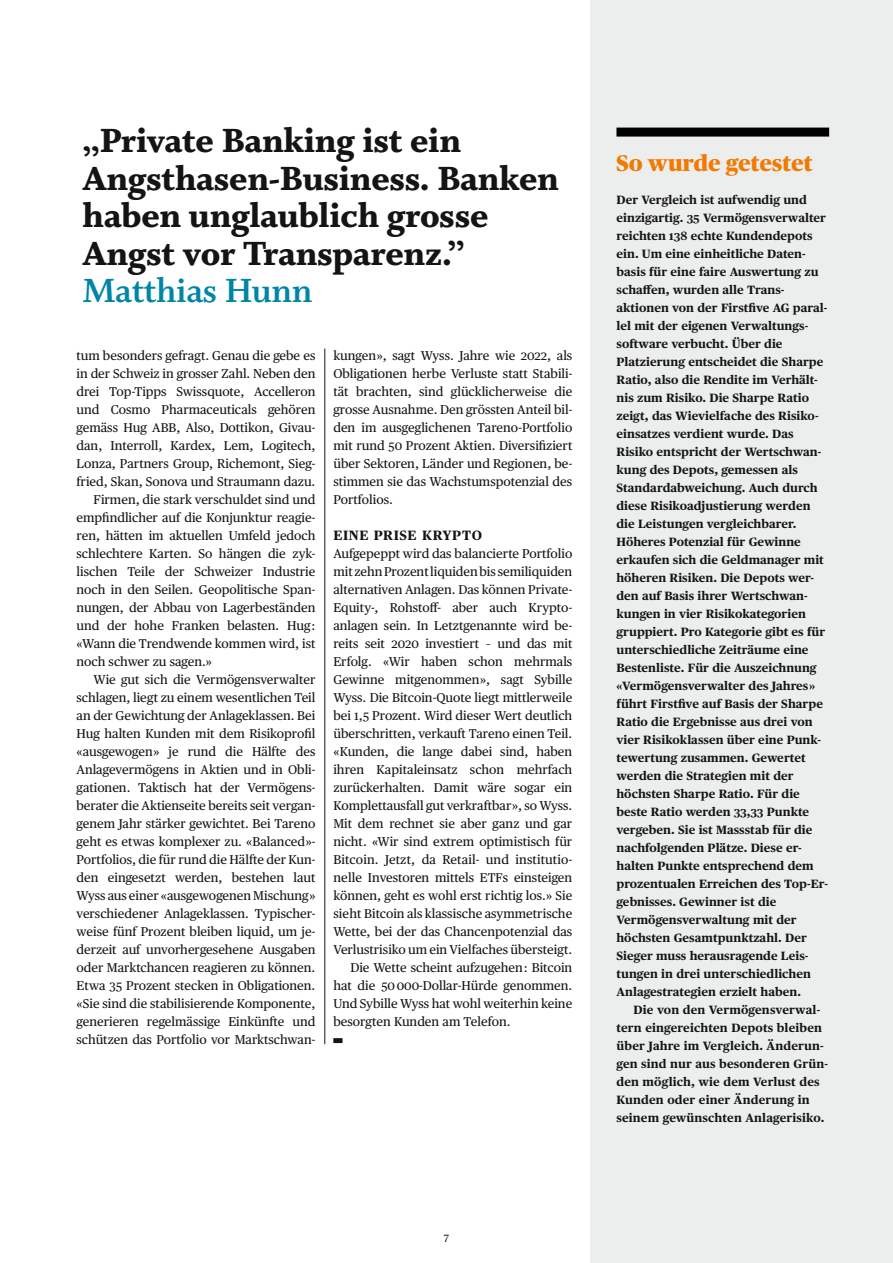
<style>
.page{position:relative;width:893px;height:1263px;background:#fff}
.page>*{position:absolute;margin:0;border:0;box-sizing:border-box;transform-origin:0 0}
._730_Quote_25_WhitBol_x10{font:900 37.5px/37.5px "Whitman";letter-spacing:-.01em;color:#131413}
._730_Quote_25_WhitBol_x10-2{font:700 37.5px "Whitman";letter-spacing:-.01em;color:#0086a5}
._900_Box_Tit_15_PubHLBla_x21{font:900 22.5px "Publico Headline";letter-spacing:.01em;color:#f17a00}
._630_ZT_GS_x09{font:700 13.5px "Publico Text";letter-spacing:.04em;color:#131413}
._500_GS_mit_Einzug_x08{font:12.75px/18px "Publico Text";color:#131413;text-align:justify}
._500_GS_ohne_Einzug_x08{font:12.75px/18px "Publico Text";color:#131413;text-align:justify}
._931_Box_GS_8_PubTxtBold_x22{font:700 12px/18px "Publico Text";color:#131413}
.t1{font:10.5px "Publico Text";color:#131413}
._500_GS_ohne_Einzug_x08-2{font:6px "Carta Std";color:#131413;scale:1.5 1}
.s1{font-size:12.6px}
</style>
<div class="page">
<div style="left:590px;top:0;width:303px;height:1263px;background:#eceded"></div>
<div style="left:616px;top:128px;width:213px;height:9px;background:#000"></div>
<hr style="left:324px;top:349px;width:1px;height:695px;background:#131413">
<p class="_730_Quote_25_WhitBol_x10" style="left:83px;top:123px;width:478px">„Private Banking ist ein<br>Angsthasen-Business. Banken haben unglaublich grosse<br>Angst vor Transparenz.”</p>
<p class="_730_Quote_25_WhitBol_x10-2" style="left:83px;top:270px;width:231px">Matthias Hunn</p>
<p class="_500_GS_mit_Einzug_x08" style="left:77px;top:346px;width:240px">tum besonders gefragt. Genau die gebe es in der Schweiz in grosser Zahl. Neben den drei Top-Tipps Swissquote, Accelleron und Cosmo Pharmaceuticals gehören gemäss Hug <span class="s1">ABB</span>, Also, Dottikon, Givau&shy;dan, Interroll, Kardex, Lem, Logitech, Lonza, Partners Group, Richemont, Sieg&shy;fried, Skan, Sonova und Straumann dazu.</p>
<p class="_500_GS_mit_Einzug_x08" style="left:77px;top:490px;width:240px;text-indent:17px">Firmen, die stark verschuldet sind und empfindlicher auf die Konjunktur reagie&shy;ren, hätten im aktuellen Umfeld jedoch schlechtere Karten. So hängen die zyk&shy;lischen Teile der Schweizer Industrie noch in den Seilen. Geopolitische Span&shy;nungen, der Abbau von Lagerbeständen und der hohe Franken belasten. Hug: «Wann die Trendwende kommen wird, ist noch schwer zu sagen.»</p>
<p class="_500_GS_mit_Einzug_x08" style="left:77px;top:670px;width:240px;text-indent:17px">Wie gut sich die Vermögensverwalter schlagen, liegt zu einem wesentlichen Teil an der Gewichtung der Anlageklassen. Bei Hug halten Kunden mit dem Risikoprofil «ausgewogen» je rund die Hälfte des Anlagevermögens in Aktien und in Obli&shy;gationen. Taktisch hat der Vermögens&shy;berater die Aktienseite bereits seit vergan&shy;genem Jahr stärker gewichtet. Bei Tareno geht es etwas komplexer zu. «Balanced»- Portfolios, die für rund die Hälfte der Kun&shy;den eingesetzt werden, bestehen laut Wyss aus einer «ausgewogenen Mischung» verschiedener Anlageklassen. Typischer&shy;weise fünf Prozent bleiben liquid, um je&shy;derzeit auf unvorhergesehene Ausgaben oder Marktchancen reagieren zu können.<br>Etwa 35 Prozent stecken in Obligationen. «Sie sind die stabilisierende Komponente, generieren regelmässige Einkünfte und schützen das Portfolio vor Marktschwan-</p>
<p class="_500_GS_mit_Einzug_x08" style="left:333px;top:346px;width:240px">kungen», sagt Wyss. Jahre wie 2022, als Obligationen herbe Verluste statt Stabili&shy;tät brachten, sind glücklicherweise die grosse Ausnahme. Den grössten Anteil bil&shy;den im ausgeglichenen Tareno-Portfolio mit rund 50 Prozent Aktien. Diversifiziert über Sektoren, Länder und Regionen, be&shy;stimmen sie das Wachstumspotenzial des Portfolios.</p>
<p class="_630_ZT_GS_x09" style="left:334px;top:525px;width:150px">EINE PRISE KRYPTO</p>
<p class="_500_GS_ohne_Einzug_x08" style="left:333px;top:544px;width:240px">Aufgepeppt wird das balancierte Portfolio mit zehn Prozent liquiden bis semiliquiden alternativen Anlagen. Das können Private-Equity-, Rohstoff- aber auch Krypto&shy;anlagen sein. In Letztgenannte wird be&shy;reits seit 2020 investiert – und das mit Erfolg. «Wir haben schon mehrmals Gewinne mitgenommen», sagt Sybille Wyss. Die Bitcoin-Quote liegt mittlerweile bei 1,5 Prozent. Wird dieser Wert deutlich überschritten, verkauft Tareno einen Teil. «Kunden, die lange dabei sind, haben ihren Kapitaleinsatz schon mehrfach zurückerhalten. Damit wäre sogar ein Komplettausfall gut verkraftbar», so Wyss.<br>Mit dem rechnet sie aber ganz und gar nicht. «Wir sind extrem optimistisch für Bitcoin. Jetzt, da Retail- und institutio&shy;nelle Investoren mittels <span class="s1">ETF</span>s einsteigen können, geht es wohl erst richtig los.» Sie sieht Bitcoin als klassische asymmetrische Wette, bei der das Chancenpotenzial das Verlustrisiko um ein Vielfaches übersteigt.</p>
<p class="_500_GS_mit_Einzug_x08" style="left:333px;top:958px;width:240px;text-indent:17px">Die Wette scheint aufzugehen: Bitcoin hat die 50 000-Dollar-Hürde genommen.<br>Und Sybille Wyss hat wohl weiterhin keine besorgten Kunden am Telefon.</p>
<p class="_500_GS_ohne_Einzug_x08-2" style="left:333px;top:1037px;width:8px">•</p>
<p class="t1" style="left:444px;top:1230px;width:7px">7</p>
<p class="_900_Box_Tit_15_PubHLBla_x21" style="left:616px;top:147px;width:198px">So wurde getestet</p>
<p class="_931_Box_GS_8_PubTxtBold_x22" style="left:616px;top:189px;width:213px">Der Vergleich ist aufwendig und einzigartig. 35 Vermögensverwalter reichten 138 echte Kundendepots ein. Um eine einheitliche Daten&shy;basis für eine faire Auswertung zu schaffen, wurden alle Trans&shy;aktionen von der Firstfive AG paral&shy;lel mit der eigenen Verwaltungs&shy;software verbucht. Über die Platzierung entscheidet die Sharpe Ratio, also die Rendite im Verhält&shy;nis zum Risiko. Die Sharpe Ratio zeigt, das Wievielfache des Risiko&shy;einsatzes verdient wurde. Das Risiko entspricht der Wertschwan&shy;kung des Depots, gemessen als Standardabweichung. Auch durch diese Risikoadjustierung werden die Leistungen vergleichbarer.<br>Höheres Potenzial für Gewinne erkaufen sich die Geldmanager mit höheren Risiken. Die Depots wer&shy;den auf Basis ihrer Wertschwan&shy;kungen in vier Risikokategorien gruppiert. Pro Kategorie gibt es für unterschiedliche Zeiträume eine Bestenliste. Für die Auszeichnung «Vermögensverwalter des Jahres» führt Firstfive auf Basis der Sharpe Ratio die Ergebnisse aus drei von vier Risikoklassen über eine Punk&shy;tewertung zusammen. Gewertet werden die Strategien mit der höchsten Sharpe Ratio. Für die beste Ratio werden 33,33 Punkte vergeben. Sie ist Massstab für die nachfolgenden Plätze. Diese er&shy;halten Punkte entsprechend dem prozentualen Erreichen des Top-Er&shy;gebnisses. Gewinner ist die Vermögensverwaltung mit der höchsten Gesamtpunktzahl. Der Sieger muss herausragende Leis&shy;tungen in drei unterschiedlichen Anlagestrategien erzielt haben.</p>
<p class="_931_Box_GS_8_PubTxtBold_x22" style="left:616px;top:999px;width:213px;text-indent:17px">Die von den Vermögensverwal&shy;tern eingereichten Depots bleiben über Jahre im Vergleich. Änderun&shy;gen sind nur aus besonderen Grün&shy;den möglich, wie dem Verlust des<br>Kunden oder einer Änderung in seinem gewünschten Anlagerisiko.</p>
</div>
